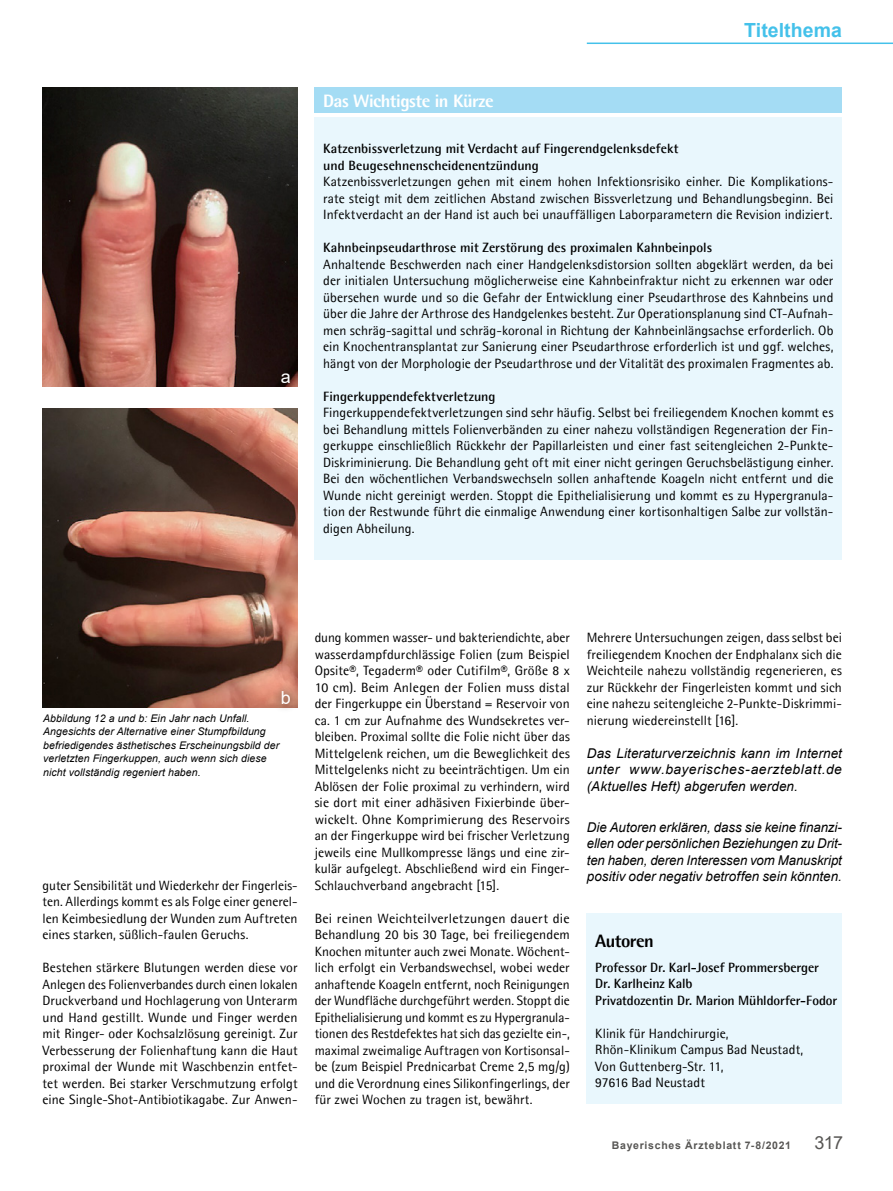
<style>
.page{position:relative;width:893px;height:1191px;background:#fff}
.page>*{position:absolute;margin:0;border:0;box-sizing:border-box;transform-origin:0 0}
.t1{font:700 19.5px "Arial";letter-spacing:.005em;color:#44c1ea}
.t2{font:800 18px "Agfa Rotis Semisans";letter-spacing:-.03em;color:#fff}
.t3{font:800 18px "Agfa Rotis Semisans";letter-spacing:-.03em;color:#000}
.t4{font:18px "Arial";color:#575654}
.t5{font:18px "Arial";color:#fff}
.t6{font:13.5px/16.5px "Agfa Rotis Semisans";letter-spacing:.005em;color:#000;text-align:justify}
.t7{font:700 13.5px/16.5px "Agfa Rotis Semisans";color:#000}
.t8{font:italic 13.5px/16.5px "Arial";letter-spacing:.005em;color:#000;text-align:justify}
.t9{font:italic 10.5px/13.5px "Arial";letter-spacing:.01em;color:#000}
.t10{font:700 10.5px "Arial";letter-spacing:.07em;color:#575654}
</style>
<div class="page">
<hr style="left:587px;top:43px;width:306px;height:1px;background:#44c1ea">
<div style="left:315px;top:88px;width:527px;height:25px;background:#a4dcf4"></div>
<div style="left:315px;top:117px;width:527px;height:443px;background:#e9f7fd"></div>
<div style="left:587px;top:913px;width:255px;height:190px;background:#e9f7fd"></div>
<img style="left:43px;top:88px;width:255px;height:299px">
<img style="left:43px;top:408px;width:255px;height:299px">
<div style="left:272px;top:681px;width:27px;height:32px;background:#000;opacity:.75"></div>
<h2 class="t5" style="left:281px;top:364px;width:12px">a</h2>
<h1 class="t1" style="left:744px;top:16px;width:99px">Titelthema</h1>
<h2 class="t2" style="left:323px;top:89px;width:172px">Das Wichtigste in Kürze</h2>
<p class="t7" style="left:323px;top:140px;width:357px">Katzenbissverletzung mit Verdacht auf Fingerendgelenksdefekt und Beugesehnenscheidenentzündung</p>
<p class="t6" style="left:323px;top:173px;width:512px">Katzenbissverletzungen gehen mit einem hohen Infektionsrisiko einher. Die Komplikations&shy;rate steigt mit dem zeitlichen Abstand zwischen Bissverletzung und Behandlungsbeginn. Bei Infektverdacht an der Hand ist auch bei unauffälligen Laborparametern die Revision indiziert.</p>
<p class="t7" style="left:323px;top:239px;width:390px">Kahnbeinpseudarthrose mit Zerstörung des proximalen Kahnbeinpols</p>
<p class="t6" style="left:323px;top:256px;width:512px">Anhaltende Beschwerden nach einer Handgelenksdistorsion sollten abgeklärt werden, da bei der initialen Untersuchung möglicherweise eine Kahnbeinfraktur nicht zu erkennen war oder übersehen wurde und so die Gefahr der Entwicklung einer Pseudarthrose des Kahnbeins und über die Jahre der Arthrose des Handgelenkes besteht. Zur Operationsplanung sind CT-Aufnah&shy;men schräg-sagittal und schräg-koronal in Richtung der Kahnbeinlängsachse erforderlich. Ob ein Knochentransplantat zur Sanierung einer Pseudarthrose erforderlich ist und ggf. welches, hängt von der Morphologie der Pseudarthrose und der Vitalität des proximalen Fragmentes ab.</p>
<p class="t7" style="left:323px;top:388px;width:174px">Fingerkuppendefektverletzung</p>
<p class="t6" style="left:323px;top:404px;width:512px">Fingerkuppendefektverletzungen sind sehr häufig. Selbst bei freiliegendem Knochen kommt es bei Behandlung mittels Folienverbänden zu einer nahezu vollständigen Regeneration der Fin&shy;gerkuppe einschließlich Rückkehr der Papillarleisten und einer fast seitengleichen 2-Punkte-Diskriminierung. Die Behandlung geht oft mit einer nicht geringen Geruchsbelästigung einher.<br>Bei den wöchentlichen Verbandswechseln sollen anhaftende Koageln nicht entfernt und die Wunde nicht gereinigt werden. Stoppt die Epithelialisierung und kommt es zu Hypergranula&shy;tion der Restwunde führt die einmalige Anwendung einer kortisonhaltigen Salbe zur vollstän&shy;digen Abheilung.</p>
<h2 class="t5" style="left:281px;top:685px;width:12px">b</h2>
<p class="t9" style="left:43px;top:711px;width:238px">Abbildung 12 a und b: Ein Jahr nach Unfall.<br>Angesichts der Alternative einer Stumpfbildung befriedigendes ästhetisches Erscheinungsbild der verletzten Fingerkuppen, auch wenn sich diese nicht vollständig regeniert haben.</p>
<p class="t6" style="left:43px;top:876px;width:257px">guter Sensibilität und Wiederkehr der Fingerleis&shy;ten. Allerdings kommt es als Folge einer generel&shy;len Keimbesiedlung der Wunden zum Auftreten eines starken, süßlich-faulen Geruchs.</p>
<p class="t6" style="left:43px;top:959px;width:257px">Bestehen stärkere Blutungen werden diese vor Anlegen des Folienverbandes durch einen lokalen Druckverband und Hochlagerung von Unterarm und Hand gestillt. Wunde und Finger werden mit Ringer- oder Kochsalzlösung gereinigt. Zur Verbesserung der Folienhaftung kann die Haut proximal der Wunde mit Waschbenzin entfet&shy;tet werden. Bei starker Verschmutzung erfolgt eine Single-Shot-Antibiotikagabe. Zur Anwen-</p>
<p class="t6" style="left:315px;top:629px;width:257px">dung kommen wasser- und bakteriendichte, aber wasserdampfdurchlässige Folien (zum Beispiel Opsite®, Tegaderm® oder Cutifilm®, Größe 8 x 10 cm). Beim Anlegen der Folien muss distal der Fingerkuppe ein Überstand = Reservoir von ca. 1 cm zur Aufnahme des Wundsekretes ver&shy;bleiben. Proximal sollte die Folie nicht über das Mittelgelenk reichen, um die Beweglichkeit des Mittelgelenks nicht zu beeinträchtigen. Um ein Ablösen der Folie proximal zu verhindern, wird sie dort mit einer adhäsiven Fixierbinde über&shy;wickelt. Ohne Komprimierung des Reservoirs an der Fingerkuppe wird bei frischer Verletzung jeweils eine Mullkompresse längs und eine zir&shy;kulär aufgelegt. Abschließend wird ein Finger-Schlauchverband angebracht [15].</p>
<p class="t6" style="left:315px;top:909px;width:257px">Bei reinen Weichteilverletzungen dauert die Behandlung 20 bis 30 Tage, bei freiliegendem Knochen mitunter auch zwei Monate. Wöchent&shy;lich erfolgt ein Verbandswechsel, wobei weder anhaftende Koageln entfernt, noch Reinigungen der Wundfläche durchgeführt werden. Stoppt die Epithelialisierung und kommt es zu Hypergranula&shy;tionen des Restdefektes hat sich das gezielte ein-, maximal zweimalige Auftragen von Kortisonsal&shy;be (zum Beispiel Prednicarbat Creme 2,5 mg/g) und die Verordnung eines Silikonfingerlings, der für zwei Wochen zu tragen ist, bewährt.</p>
<p class="t6" style="left:587px;top:629px;width:257px">Mehrere Untersuchungen zeigen, dass selbst bei freiliegendem Knochen der Endphalanx sich die Weichteile nahezu vollständig regenerieren, es zur Rückkehr der Fingerleisten kommt und sich eine nahezu seitengleiche 2-Punkte-Diskrimmi&shy;nierung wiedereinstellt [16].</p>
<p class="t8" style="left:587px;top:744px;width:257px">Das Literaturverzeichnis kann im Internet unter www.bayerisches-aerzteblatt.de (Aktuelles Heft) abgerufen werden.</p>
<p class="t8" style="left:587px;top:819px;width:257px">Die Autoren erklären, dass sie keine finanzi&shy;ellen oder persönlichen Beziehungen zu Drit&shy;ten haben, deren Interessen vom Manuskript positiv oder negativ betroffen sein könnten.</p>
<h2 class="t3" style="left:595px;top:929px;width:60px">Autoren</h2>
<p class="t7" style="left:595px;top:958px;width:243px">Professor Dr. Karl-Josef Prommersberger<br>Dr. Karlheinz Kalb<br>Privatdozentin Dr. Marion Mühldorfer-Fodor</p>
<p class="t6" style="left:595px;top:1025px;width:209px;text-align:left">Klinik für Handchirurgie,<br>Rhön-Klinikum Campus Bad Neustadt,<br>Von Guttenberg-Str. 11,<br>97616 Bad Neustadt</p>
<p class="t10" style="left:612px;top:1137px;width:181px">Bayerisches Ärzteblatt 7-8/2021</p>
<h2 class="t4" style="left:814px;top:1130px;width:30px">317</h2>
</div>
